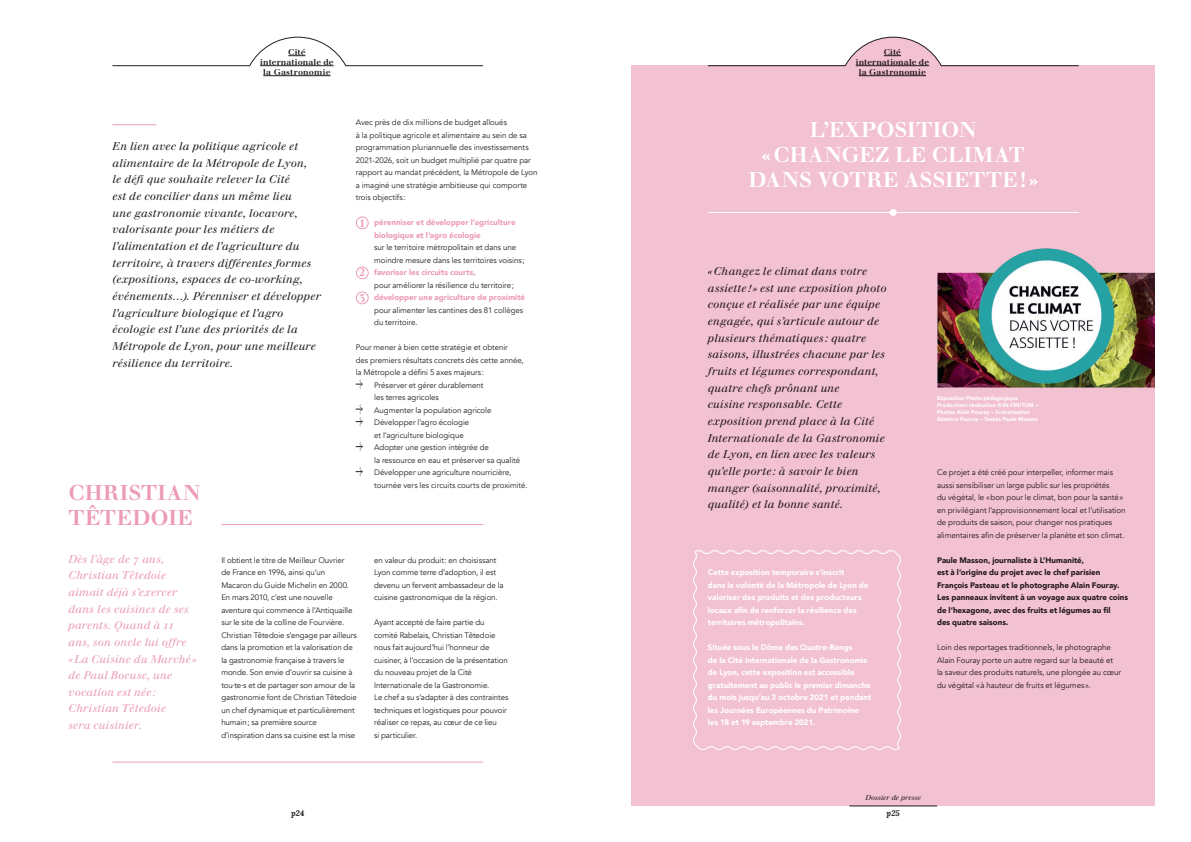
<style>
.page{position:relative;width:1191px;height:842px;background:#fff}
.page>*{position:absolute;margin:0;border:0;box-sizing:border-box;transform-origin:0 0}
.t1{font:700 21px/25.2px "Justus";letter-spacing:.02em;color:#fff;text-align:center}
.t2{font:700 21px/25.2px "Justus";letter-spacing:.025em;color:#ec9bb8}
.t3{font:11px/16.7px "Justus Italic Oldstyle";letter-spacing:.02em;color:#231f20}
.t4{font:11px/16.7px "Justus Italic Oldstyle";letter-spacing:.02em;color:#ec9bb8}
.t5{font:700 8.3px/10px "Justus";letter-spacing:.015em;color:#231f20;text-align:center}
.t6{font:8px/12.5px "Avenir";letter-spacing:-.005em;color:#231f20}
.t7{font:900 8px/12.5px "Avenir";color:#fff}
.t8{font:900 8px/12.5px "Avenir";color:#231f20}
.t9{font:900 8px/12.5px "Avenir";color:#ec9bb8}
.t10{font:italic 700 8px "Lora";letter-spacing:.015em;color:#231f20}
.t11{font:7px "Justus Italic Oldstyle";color:#231f20}
.t12{font:900 5.5px/7px "Avenir";color:#fff}
.s1{font-family:"Justus";font-weight:700;font-size:11px}
</style>
<div class="page">
<div style="left:631px;top:66px;width:524px;height:740px;background:#f2c1d2"></div>
<hr style="left:708px;top:212px;width:370px;height:1px;background:#fff">
<div style="left:889px;top:209px;width:7px;height:7px;background:#fff;border-radius:50%"></div>
<hr style="left:113px;top:125px;width:43px;height:1px;background:#ec9bb8">
<div style="left:356px;top:217px;width:12px;height:12px;border:1px solid #ec9bb8;border-radius:50%"></div>
<div style="left:356px;top:267px;width:12px;height:12px;border:1px solid #ec9bb8;border-radius:50%"></div>
<div style="left:356px;top:292px;width:12px;height:12px;border:1px solid #ec9bb8;border-radius:50%"></div>
<svg style="left:356px;top:380px;width:7px;height:9px"></svg>
<svg style="left:356px;top:405px;width:8px;height:21px"></svg>
<svg style="left:356px;top:442px;width:8px;height:9px"></svg>
<svg style="left:356px;top:467px;width:8px;height:9px"></svg>
<svg style="left:693px;top:550px;width:208px;height:200px"></svg>
<img style="left:937px;top:248px;width:218px;height:140px">
<hr style="left:221px;top:524px;width:262px;height:1px;background:#ec9bb8">
<hr style="left:113px;top:762px;width:370px;height:1px;background:#ec9bb8">
<hr style="left:849px;top:806px;width:88px;height:1px;background:#231f20">
<hr style="left:263px;top:75px;width:67px;height:1px;background:#231f20">
<svg style="left:112px;top:37px;width:371px;height:29px"></svg>
<svg style="left:707px;top:37px;width:372px;height:40px"></svg>
<p class="t5" style="left:260px;top:47px;width:75px">Cité internationale de la Gastronomie</p>
<p class="t5" style="left:855px;top:47px;width:75px">Cité internationale de la Gastronomie</p>
<p class="t6" style="left:356px;top:116px;width:183px">Avec près de dix millions de budget alloués<br>à la politique agricole et alimentaire au sein de sa programmation pluriannuelle des investissements 2021-2026, soit un budget multiplié par quatre par rapport au mandat précédent, la Métropole de Lyon a imaginé une stratégie ambitieuse qui comporte trois objectifs:</p>
<p class="t9" style="left:374px;top:216px;width:143px;text-indent:-15px"><span class="s1">1</span> pérenniser et développer l’agriculture biologique et l’agro écologie</p>
<p class="t6" style="left:374px;top:241px;width:144px">sur le territoire métropolitain et dans une</p>
<p class="t6" style="left:374px;top:254px;width:152px">moindre mesure dans les territoires voisins;</p>
<p class="t9" style="left:359px;top:266px;width:118px"><span class="s1">2</span> favoriser les circuits courts,</p>
<p class="t6" style="left:374px;top:279px;width:141px">pour améliorer la résilience du territoire;</p>
<p class="t9" style="left:359px;top:291px;width:167px"><span class="s1">3</span> développer une agriculture de proximité</p>
<p class="t6" style="left:374px;top:304px;width:151px">pour alimenter les cantines des 81 collèges</p>
<p class="t6" style="left:374px;top:316px;width:45px">du territoire.</p>
<p class="t6" style="left:356px;top:341px;width:154px">Pour mener à bien cette stratégie et obtenir</p>
<p class="t6" style="left:356px;top:354px;width:169px">des premiers résultats concrets dès cette année,</p>
<p class="t6" style="left:356px;top:366px;width:130px">la Métropole a défini 5 axes majeurs:</p>
<p class="t6" style="left:374px;top:379px;width:111px">Préserver et gérer durablement</p>
<p class="t6" style="left:374px;top:391px;width:66px">les terres agricoles</p>
<p class="t6" style="left:374px;top:404px;width:119px">Augmenter la population agricole</p>
<p class="t6" style="left:374px;top:416px;width:97px">Développer l’agro écologie</p>
<p class="t6" style="left:374px;top:429px;width:91px">et l’agriculture biologique</p>
<p class="t6" style="left:374px;top:441px;width:116px">Adopter une gestion intégrée de</p>
<p class="t6" style="left:374px;top:454px;width:147px">la ressource en eau et préserver sa qualité</p>
<p class="t6" style="left:374px;top:466px;width:139px">Développer une agriculture nourricière,</p>
<p class="t6" style="left:374px;top:479px;width:155px">tournée vers les circuits courts de proximité.</p>
<p class="t3" style="left:113px;top:138px;width:210px">En lien avec la politique agricole et alimentaire de la Métropole de Lyon,<br>le défi que souhaite relever la Cité<br>est de concilier dans un même lieu<br>une gastronomie vivante, locavore, valorisante pour les métiers de l’alimentation et de l’agriculture du territoire, à travers différentes formes (expositions, espaces de co-working, événements…). Pérenniser et développer l’agriculture biologique et l’agro écologie est l’une des priorités de la Métropole de Lyon, pour une meilleure résilience du territoire.</p>
<h1 class="t2" style="left:69px;top:480px;width:134px">CHRISTIAN<br>TÊTEDOIE</h1>
<h2 class="t4" style="left:69px;top:550px;width:130px">Dès l’âge de 7 ans,<br>Christian Têtedoie aimait déjà s’exercer dans les cuisines de ses parents. Quand à 11 ans, son oncle lui offre «La Cuisine du Marché» de Paul Bocuse, une vocation est née:<br>Christian Têtedoie<br>sera cuisinier.</h2>
<p class="t6" style="left:221px;top:554px;width:137px">Il obtient le titre de Meilleur Ouvrier<br>de France en 1996, ainsi qu’un Macaron du Guide Michelin en 2000.<br>En mars 2010, c’est une nouvelle aventure qui commence à l’Antiquaille sur le site de la colline de Fourvière.<br>Christian Têtedoie s’engage par ailleurs dans la promotion et la valorisation de la gastronomie française à travers le monde. Son envie d’ouvrir sa cuisine à tou·te·s et de partager son amour de la gastronomie font de Christian Têtedoie un chef dynamique et particulièrement humain; sa première source d’inspiration dans sa cuisine est la mise</p>
<p class="t6" style="left:374px;top:554px;width:131px">en valeur du produit: en choisissant Lyon comme terre d’adoption, il est devenu un fervent ambassadeur de la cuisine gastronomique de la région.</p>
<p class="t6" style="left:374px;top:616px;width:136px">Ayant accepté de faire partie du comité Rabelais, Christian Têtedoie nous fait aujourd’hui l’honneur de cuisiner, à l’occasion de la présentation du nouveau projet de la Cité Internationale de la Gastronomie.<br>Le chef a su s’adapter à des contraintes techniques et logistiques pour pouvoir réaliser ce repas, au cœur de ce lieu<br>si particulier.</p>
<p class="t10" style="left:291px;top:807px;width:15px">p24</p>
<h1 class="t1" style="left:748px;top:117px;width:291px">L’EXPOSITION «CHANGEZ LE CLIMAT<br>DANS VOTRE ASSIETTE!»</h1>
<p class="t3" style="left:708px;top:263px;width:180px">«Changez le climat dans votre assiette!» est une exposition photo conçue et réalisée par une équipe engagée, qui s’articule autour de plusieurs thématiques: quatre saisons, illustrées chacune par les fruits et légumes correspondant, quatre chefs prônant une<br>cuisine responsable. Cette exposition prend place à la Cité<br>Internationale de la Gastronomie de Lyon, en lien avec les valeurs qu’elle porte : à savoir le bien manger (saisonnalité, proximité, qualité) et la bonne santé.</p>
<p class="t7" style="left:708px;top:566px;width:162px">Cette exposition temporaire s’inscrit<br>dans la volonté de la Métropole de Lyon de valoriser des produits et des producteurs locaux afin de renforcer la résilience des territoires métropolitains.</p>
<p class="t7" style="left:708px;top:641px;width:165px">Située sous le Dôme des Quatre-Rangs<br>de la Cité Internationale de la Gastronomie de Lyon, cette exposition est accessible gratuitement au public le premier dimanche du mois jusqu’au 3 octobre 2021 et pendant les Journées Européennes du Patrimoine les 18 et 19 septembre 2021.</p>
<p class="t12" style="left:937px;top:394px;width:103px">Exposition Photo-pédagogique Production/ réalisation ©IN-FINITUM – Photos Alain Fouray – Scénarisation Béatrice Fouray – Textes Paule Masson</p>
<p class="t6" style="left:937px;top:466px;width:190px">Ce projet a été créé pour interpeller, informer mais aussi sensibiliser un large public sur les propriétés<br>du végétal, le «bon pour le climat, bon pour la santé» en privilégiant l’approvisionnement local et l’utilisation de produits de saison, pour changer nos pratiques alimentaires afin de préserver la planète et son climat.</p>
<p class="t8" style="left:937px;top:553px;width:192px">Paule Masson, journaliste à L’Humanité,<br>est à l’origine du projet avec le chef parisien François Pasteau et le photographe Alain Fouray.<br>Les panneaux invitent à un voyage aux quatre coins de l’hexagone, avec des fruits et légumes au fil<br>des quatre saisons.</p>
<p class="t6" style="left:937px;top:641px;width:186px">Loin des reportages traditionnels, le photographe Alain Fouray porte un autre regard sur la beauté et<br>la saveur des produits naturels, une plongée au cœur du végétal «à hauteur de fruits et légumes».</p>
<p class="t11" style="left:865px;top:793px;width:57px">Dossier de presse</p>
<p class="t10" style="left:886px;top:807px;width:15px">p25</p>
</div>
